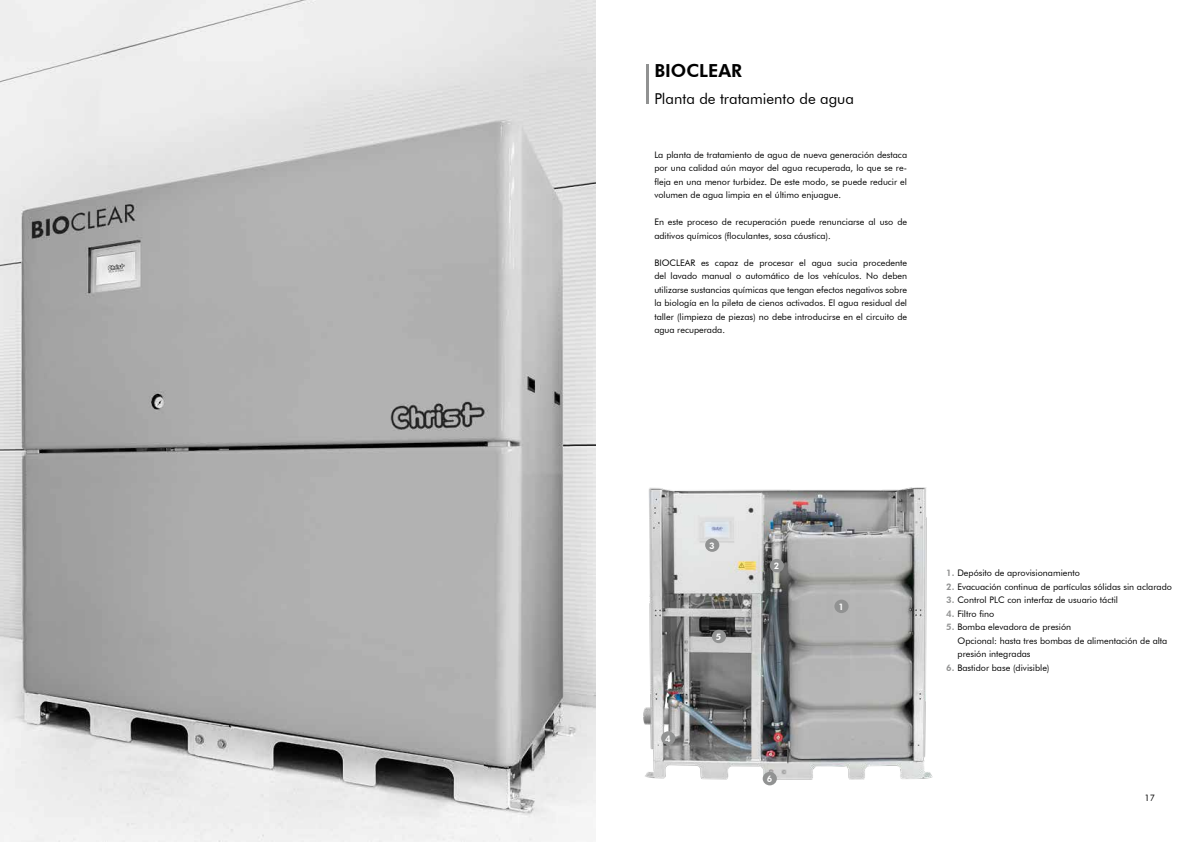
<style>
.page{position:relative;width:1191px;height:842px;background:#fff}
.page>*{position:absolute;margin:0;border:0;box-sizing:border-box;transform-origin:0 0}
.t1{font:800 18px "Futura BT";color:#000}
.t2{font:15px "Futura BT";color:#000}
.t3{font:9px/13.5px "Futura BT";color:#000}
.t4{font:800 9px "Futura BT";color:#fff}
.s1{font-weight:800;color:#919292}
</style>
<div class="page">
<img style="left:0;top:0;width:595px;height:842px">
<hr style="left:646px;top:64px;width:2px;height:39px;background:#919292">
<img style="left:643px;top:487px;width:290px;height:299px">
<div style="left:712px;top:630px;width:14px;height:13px;background:#919292;border-radius:50%"></div>
<div style="left:762px;top:772px;width:15px;height:13px;background:#919292;border-radius:50%"></div>
<div style="left:661px;top:731px;width:14px;height:14px;background:#919292;border-radius:50%"></div>
<div style="left:705px;top:538px;width:14px;height:14px;background:#919292;border-radius:50%"></div>
<div style="left:769px;top:559px;width:15px;height:13px;background:#919292;border-radius:50%"></div>
<div style="left:834px;top:600px;width:14px;height:13px;background:#919292;border-radius:50%"></div>
<h1 class="t1" style="left:654px;top:59px;width:89px">BIOCLEAR</h1>
<h2 class="t2" style="left:654px;top:89px;width:201px">Planta de tratamiento de agua</h2>
<p class="t3" style="left:654px;top:147px;width:254px;text-align:justify">La planta de tratamiento de agua de nueva generación destaca por una calidad aún mayor del agua recuperada, lo que se re&shy;fleja en una menor turbidez. De este modo, se puede reducir el volumen de agua limpia en el último enjuague.</p>
<p class="t3" style="left:654px;top:215px;width:254px">En este proceso de recuperación puede renunciarse al uso de aditivos químicos (floculantes, sosa cáustica).</p>
<p class="t3" style="left:654px;top:255px;width:254px;text-align:justify">BIOCLEAR es capaz de procesar el agua sucia procedente del lavado manual o automático de los vehículos. No deben utilizarse sustancias químicas que tengan efectos negativos sobre la biología en la pileta de cienos activados. El agua residual del taller (limpieza de piezas) no debe introducirse en el circuito de agua recuperada.</p>
<p class="t4" style="left:665px;top:733px;width:7px">4</p>
<p class="t4" style="left:709px;top:540px;width:7px">3</p>
<p class="t4" style="left:716px;top:631px;width:7px">5</p>
<p class="t4" style="left:774px;top:560px;width:7px">2</p>
<p class="t4" style="left:766px;top:773px;width:7px">6</p>
<p class="t4" style="left:838px;top:601px;width:7px">1</p>
<p class="t3" style="left:946px;top:566px;width:135px"><span class="s1">1.</span> Depósito de aprovisionamiento</p>
<p class="t3" style="left:946px;top:579px;width:227px"><span class="s1">2.</span> Evacuación continua de partículas sólidas sin aclarado</p>
<p class="t3" style="left:946px;top:593px;width:173px"><span class="s1">3.</span> Control PLC con interfaz de usuario táctil</p>
<p class="t3" style="left:946px;top:606px;width:50px"><span class="s1">4.</span> Filtro fino</p>
<p class="t3" style="left:957px;top:620px;width:211px;text-indent:-11px"><span class="s1">5.</span> Bomba elevadora de presión<br>Opcional: hasta tres bombas de alimentación de alta presión integradas</p>
<p class="t3" style="left:946px;top:660px;width:105px"><span class="s1">6.</span> Bastidor base (divisible)</p>
<p class="t3" style="left:1144px;top:791px;width:12px">17</p>
</div>
